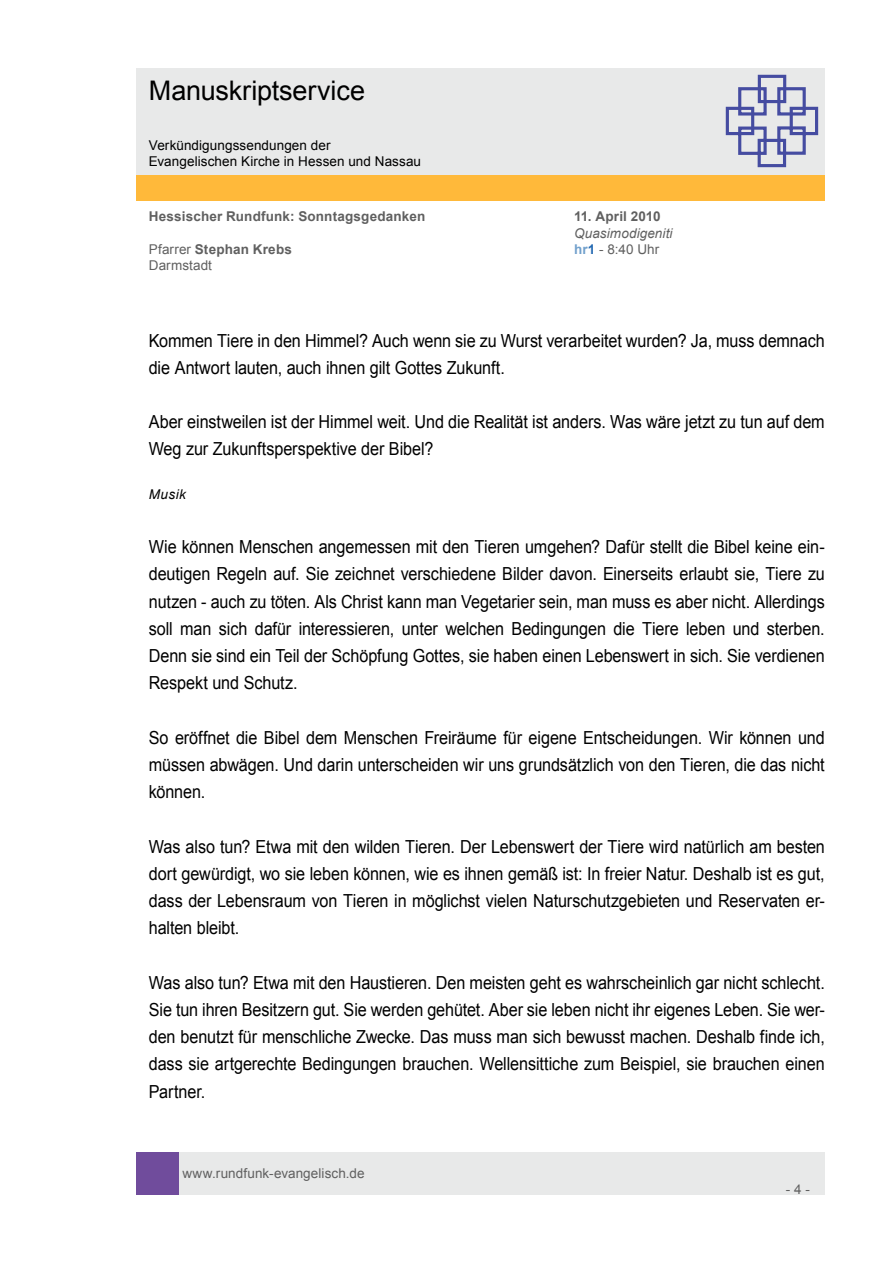
<style>
.page{position:relative;width:893px;height:1263px;background:#fff}
.page>*{position:absolute;margin:0;border:0;box-sizing:border-box;transform-origin:0 0}
.t1{font:27px "Arial";letter-spacing:-.005em;color:#000}
.t2{font:18px/27.2px "Arial";letter-spacing:-.005em;color:#000;text-align:justify;scale:.9 1}
.t3{font:700 13.5px "Arial";letter-spacing:.015em;color:#606060}
.t4{font:13.5px/16.2px "Arial";letter-spacing:.005em;color:#000}
.t5{font:13.5px "Arial";letter-spacing:.005em;color:#606060}
.t6{font:italic 13.5px "Arial";letter-spacing:.01em;color:#606060}
.t7{font:italic 13.5px "Arial";letter-spacing:.035em;color:#000}
.s1{font-weight:400}
.s2{font-weight:700;color:#71a0cc}
.s3{font-weight:700;color:#2369b2}
</style>
<div class="page">
<div style="left:179px;top:1152px;width:646px;height:43px;background:#e8e9e9"></div>
<div style="left:136px;top:1152px;width:43px;height:43px;background:#704c9c"></div>
<div style="left:136px;top:175px;width:689px;height:26px;background:#ffb93a"></div>
<div style="left:136px;top:68px;width:689px;height:106px;background:#e8e9e9"></div>
<svg style="left:725px;top:74px;width:94px;height:94px"></svg>
<h1 class="t1" style="left:149px;top:73px;width:218px">Manuskriptservice</h1>
<p class="t4" style="left:149px;top:137px;width:274px">Verkündigungssendungen der<br>Evangelischen Kirche in Hessen und Nassau</p>
<p class="t3" style="left:149px;top:208px;width:278px">Hessischer Rundfunk: Sonntagsgedanken</p>
<p class="t3" style="left:574px;top:208px;width:88px">11. April 2010</p>
<p class="t6" style="left:574px;top:224px;width:100px">Quasimodigeniti</p>
<p class="t3" style="left:149px;top:240px;width:145px"><span class="s1">Pfarrer</span> Stephan Krebs</p>
<p class="t5" style="left:574px;top:240px;width:87px"><span class="s2">hr</span><span class="s3">1</span> - 8:40 Uhr</p>
<p class="t5" style="left:149px;top:256px;width:65px">Darmstadt</p>
<p class="t2" style="left:149px;top:327px;width:753px">Kommen Tiere in den Himmel? Auch wenn sie zu Wurst verarbeitet wurden? Ja, muss demnach die Antwort lauten, auch ihnen gilt Gottes Zukunft.</p>
<p class="t2" style="left:149px;top:408px;width:753px">Aber einstweilen ist der Himmel weit. Und die Realität ist anders. Was wäre jetzt zu tun auf dem<br>Weg zur Zukunftsperspektive der Bibel?</p>
<p class="t7" style="left:149px;top:485px;width:39px">Musik</p>
<p class="t2" style="left:149px;top:533px;width:753px">Wie können Menschen angemessen mit den Tieren umgehen? Dafür stellt die Bibel keine ein&shy;deutigen Regeln auf. Sie zeichnet verschiedene Bilder davon. Einerseits erlaubt sie, Tiere zu nutzen - auch zu töten. Als Christ kann man Vegetarier sein, man muss es aber nicht. Allerdings soll man sich dafür interessieren, unter welchen Bedingungen die Tiere leben und sterben.<br>Denn sie sind ein Teil der Schöpfung Gottes, sie haben einen Lebenswert in sich. Sie verdienen Respekt und Schutz.</p>
<p class="t2" style="left:149px;top:724px;width:753px">So eröffnet die Bibel dem Menschen Freiräume für eigene Entscheidungen. Wir können und müssen abwägen. Und darin unterscheiden wir uns grundsätzlich von den Tieren, die das nicht können.</p>
<p class="t2" style="left:149px;top:833px;width:753px">Was also tun? Etwa mit den wilden Tieren. Der Lebenswert der Tiere wird natürlich am besten dort gewürdigt, wo sie leben können, wie es ihnen gemäß ist: In freier Natur. Deshalb ist es gut, dass der Lebensraum von Tieren in möglichst vielen Naturschutzgebieten und Reservaten er&shy;halten bleibt.</p>
<p class="t2" style="left:149px;top:969px;width:753px">Was also tun? Etwa mit den Haustieren. Den meisten geht es wahrscheinlich gar nicht schlecht.<br>Sie tun ihren Besitzern gut. Sie werden gehütet. Aber sie leben nicht ihr eigenes Leben. Sie wer&shy;den benutzt für menschliche Zwecke. Das muss man sich bewusst machen. Deshalb finde ich, dass sie artgerechte Bedingungen brauchen. Wellensittiche zum Beispiel, sie brauchen einen Partner.</p>
<p class="t5" style="left:182px;top:1164px;width:184px">www.rundfunk-evangelisch.de</p>
<p class="t5" style="left:786px;top:1180px;width:26px">- 4 -</p>
</div>
